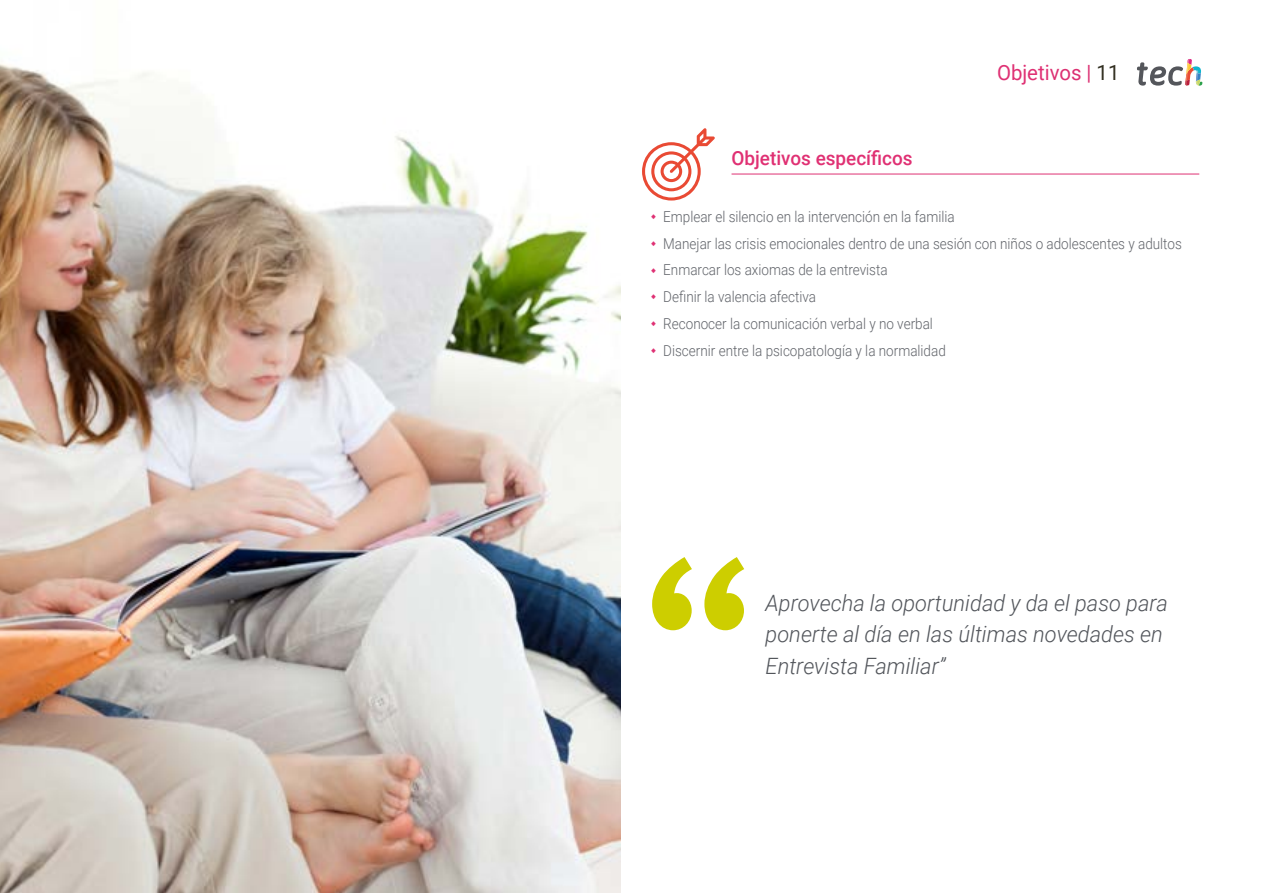
<style>
.page{position:relative;width:1263px;height:893px;background:#fff}
.page>*{position:absolute;margin:0;border:0;box-sizing:border-box;transform-origin:0 0}
.t1{font:italic 300 22.5px/31.5px "Roboto";color:#52555b}
.t2{font:21px "Roboto";color:#df3174}
.t3{font:500 19.5px "Roboto";color:#e03073}
.t4{font:300 15px/26.7px "Roboto";color:#61646a;scale:.9 1}
.s1{color:#dc3072}
.s2{color:#312e20}
</style>
<div class="page">
<img style="left:0;top:63px;width:621px;height:830px">
<svg style="left:652px;top:557px;width:92px;height:73px"></svg>
<svg style="left:1137px;top:59px;width:65px;height:27px"></svg>
<hr style="left:731px;top:174px;width:468px;height:1px;background:#df3174">
<svg style="left:642px;top:128px;width:73px;height:73px"></svg>
<h3 class="t3" style="left:731px;top:144px;width:183px">Objetivos específicos</h3>
<h2 class="t2" style="left:997px;top:57px;width:124px">Objeti<span class="s1">vos |</span> <span class="s2">11</span></h2>
<p class="t4" style="left:663px;top:202px;width:578px">Emplear el silencio en la intervención en la familia<br>Manejar las crisis emocionales dentro de una sesión con niños o adolescentes y adultos Enmarcar los axiomas de la entrevista<br>Definir la valencia afectiva<br>Reconocer la comunicación verbal y no verbal<br>Discernir entre la psicopatología y la normalidad</p>
<h1 class="t1" style="left:765px;top:586px;width:404px">Aprovecha la oportunidad y da el paso para ponerte al día en las últimas novedades en<br>Entrevista Familiar”</h1>
</div>
